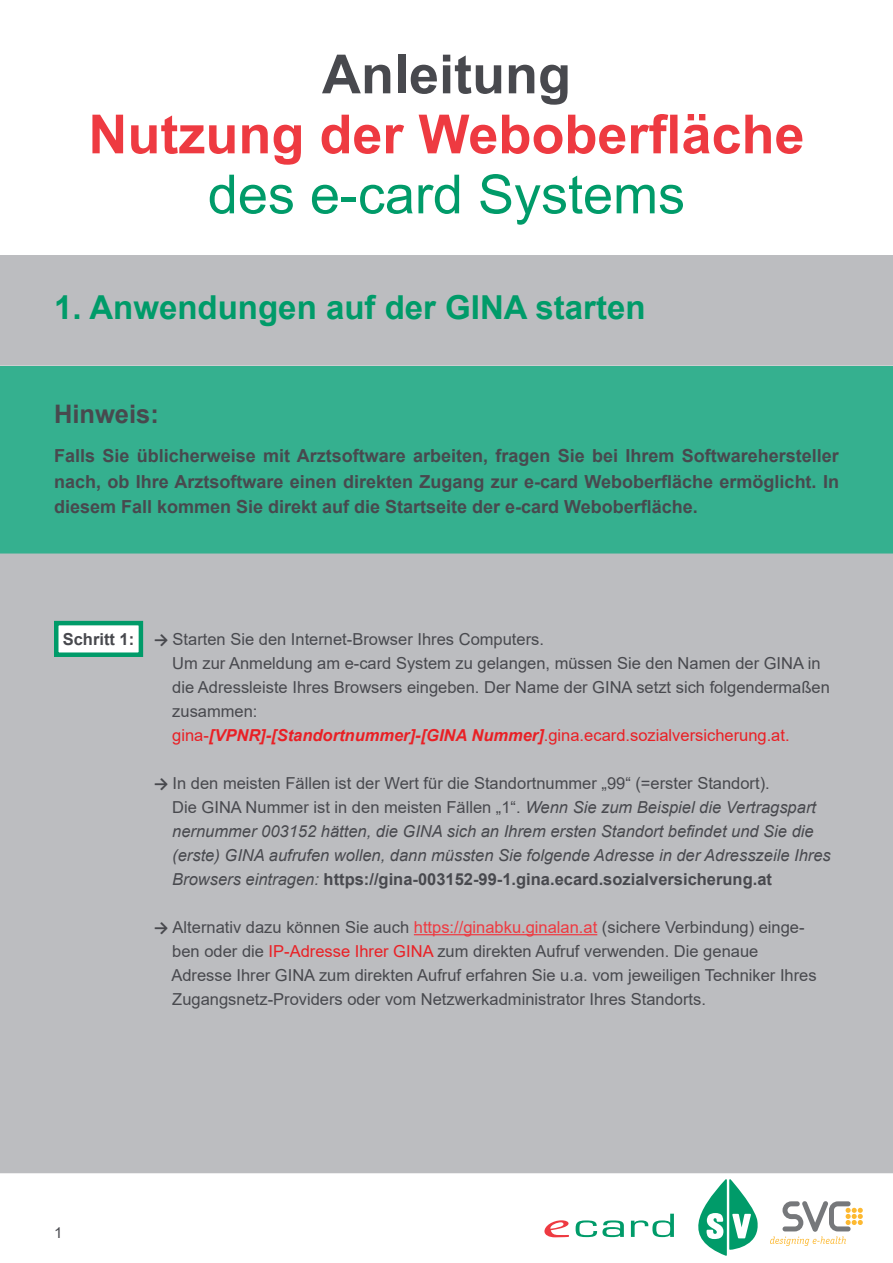
<style>
.page{position:relative;width:893px;height:1263px;background:#fff}
.page>*{position:absolute;margin:0;border:0;box-sizing:border-box;transform-origin:0 0}
.t1{font:700 54px "Arial";color:#ee3a41}
.t2{font:54px "Arial";color:#009b69}
.t3{font:700 54px "Arial";color:#48494e}
.t4{font:700 33px "Arial";color:#009b69}
.t5{font:700 25.5px "Arial";color:#48494e}
.t6{font:700 18px/25.5px "Arial";color:#48494e;text-align:justify}
.t7{font:16.5px "Arial";color:#48494e}
.t8{font:italic 16.5px "Arial";color:#48494e}
.t9{font:700 16.5px "Arial";color:#48494e}
.t10{font:16.5px "Arial";color:#e92025}
.t11{font:15px "Arial";color:#48494e}
.s1{font-family:"Calibri";font-weight:700}
.s2{font-weight:700;font-style:italic}
.s3{font-style:italic}
.s4{font-weight:400;font-style:italic}
.s5{color:#ee3a41}
.s6{color:#e92025}
</style>
<div class="page">
<svg style="left:576px;top:1220px;width:48px;height:17px"></svg>
<svg style="left:631px;top:1214px;width:43px;height:23px"></svg>
<svg style="left:544px;top:1220px;width:25px;height:17px"></svg>
<svg style="left:770px;top:1201px;width:93px;height:45px"></svg>
<svg style="left:698px;top:1179px;width:60px;height:77px"></svg>
<div style="left:0;top:366px;width:893px;height:187px;background:#35b08f"></div>
<div style="left:0;top:553px;width:893px;height:620px;background:#bcbdc0"></div>
<div style="left:0;top:255px;width:893px;height:111px;background:#bcbdc0"></div>
<hr style="left:414px;top:934px;width:183px;height:1px;background:#ee3a41">
<div style="left:56px;top:623px;width:85px;height:32px;background:#fff"></div>
<div style="left:54px;top:621px;width:89px;height:36px;border:4px solid #009b69"></div>
<p class="t3" style="left:322px;top:36px;width:250px">Anleitung</p>
<p class="t1" style="left:88px;top:96px;width:718px">Nutzung der Weboberfläche</p>
<p class="t2" style="left:208px;top:157px;width:479px">des e-card Systems</p>
<p class="t4" style="left:54px;top:284px;width:593px">1. Anwendungen auf der GINA starten</p>
<p class="t5" style="left:54px;top:396px;width:106px">Hinweis:</p>
<p class="t6" style="left:54px;top:443px;width:786px">Falls Sie üblicherweise mit Arztsoftware arbeiten, fragen Sie bei Ihrem Softwarehersteller nach, ob Ihre Arztsoftware einen direkten Zugang zur e-card Weboberfläche ermöglicht. In diesem Fall kommen Sie direkt auf die Startseite der e-card Weboberfläche.</p>
<p class="t9" style="left:63px;top:627px;width:73px">Schritt 1:</p>
<p class="t7" style="left:154px;top:628px;width:392px"><span class="s1">→</span> Starten Sie den Internet-Browser Ihres Computers.</p>
<p class="t7" style="left:172px;top:652px;width:650px">Um zur Anmeldung am e-card System zu gelangen, müssen Sie den Namen der GINA in</p>
<p class="t7" style="left:172px;top:676px;width:659px">die Adressleiste Ihres Browsers eingeben. Der Name der GINA setzt sich folgendermaßen</p>
<p class="t7" style="left:172px;top:700px;width:87px">zusammen:</p>
<p class="t10" style="left:172px;top:724px;width:619px">gina-<span class="s2">[VPNR]-[Standortnummer]-[GINA Nummer]</span>.gina.ecard.sozialversicherung.at.</p>
<p class="t7" style="left:154px;top:772px;width:617px"><span class="s1">→</span> In den meisten Fällen ist der Wert für die Standortnummer „99“ (=erster Standort).</p>
<p class="t7" style="left:172px;top:796px;width:645px">Die GINA Nummer ist in den meisten Fällen „1“. <span class="s3">Wenn Sie zum Beispiel die Vertragspart</span></p>
<p class="t8" style="left:172px;top:820px;width:643px">nernummer 003152 hätten, die GINA sich an Ihrem ersten Standort befindet und Sie die</p>
<p class="t8" style="left:172px;top:844px;width:660px">(erste) GINA aufrufen wollen, dann müssten Sie folgende Adresse in der Adresszeile Ihres</p>
<p class="t9" style="left:172px;top:867px;width:601px"><span class="s4">Browsers eintragen:</span> https://gina-003152-99-1.gina.ecard.sozialversicherung.at</p>
<p class="t7" style="left:154px;top:916px;width:652px"><span class="s1">→</span> Alternativ dazu können Sie auch <span class="s5">https://ginabku.ginalan.at</span> (sichere Verbindung) einge-</p>
<p class="t7" style="left:172px;top:940px;width:588px">ben oder die <span class="s6">IP-Adresse Ihrer GINA</span> zum direkten Aufruf verwenden. Die genaue</p>
<p class="t7" style="left:171px;top:964px;width:647px">Adresse Ihrer GINA zum direkten Aufruf erfahren Sie u.a. vom jeweiligen Techniker Ihres</p>
<p class="t7" style="left:172px;top:988px;width:535px">Zugangsnetz-Providers oder vom Netzwerkadministrator Ihres Standorts.</p>
<p class="t11" style="left:54px;top:1222px;width:10px">1</p>
</div>
